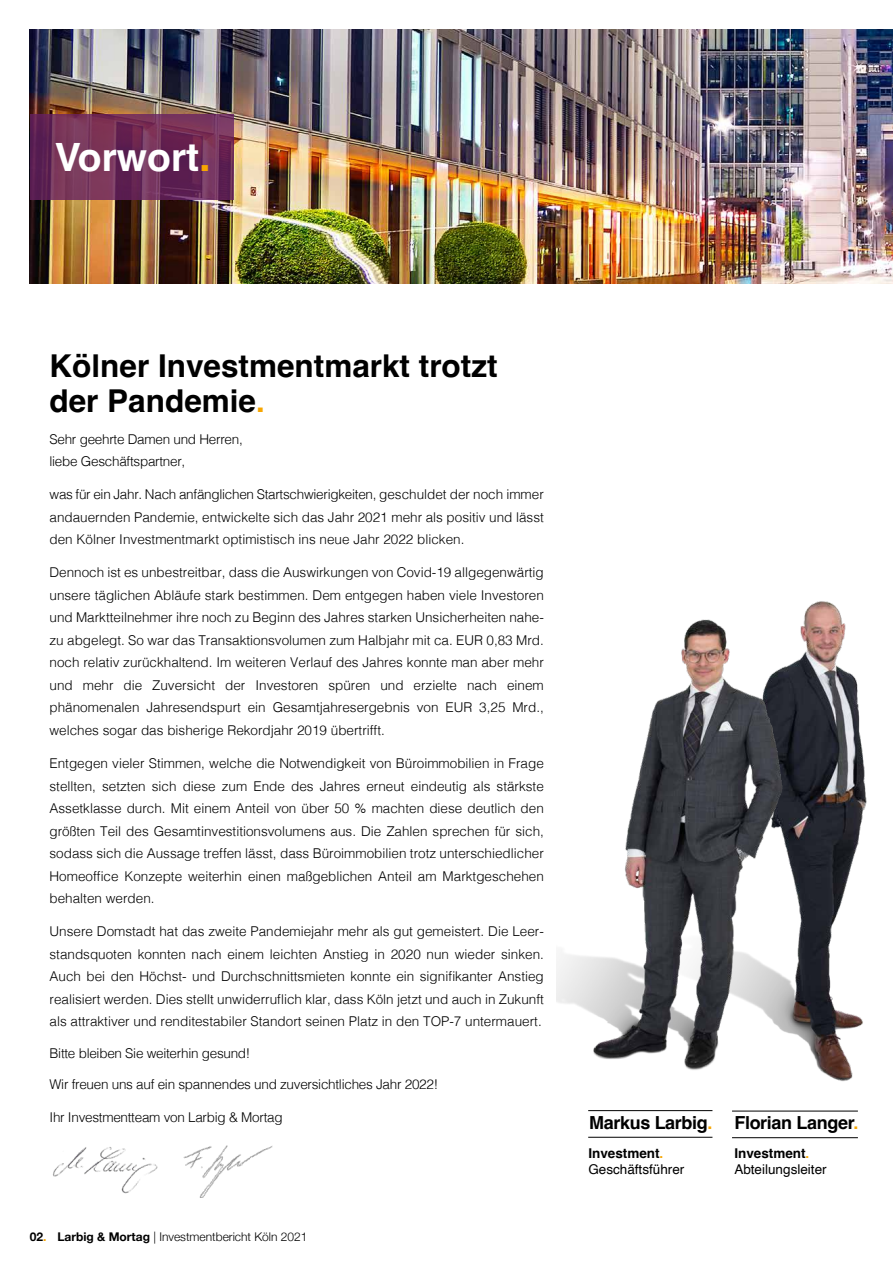
<style>
.page{position:relative;width:893px;height:1263px;background:#fff}
.page>*{position:absolute;margin:0;border:0;box-sizing:border-box;transform-origin:0 0}
.t1{font:700 39px "Helvetica";color:#fff}
.t2{font:700 31.5px/34.5px "Helvetica";color:#000}
.t3{font:700 18px "Helvetica";letter-spacing:-.02em;color:#000}
.t4{font:300 13.5px/22.5px "Helvetica";color:#000;text-align:justify}
.t5{font:300 13.5px/22.5px "Helvetica";letter-spacing:-.02em;color:#000}
.t6{font:13.5px/16.2px "Helvetica";color:#000}
.t7{font:300 12px "Helvetica Neue";color:#000}
.s1{font-size:42px;color:#f7a600}
.s2{color:#f7a600}
.s3{font-weight:700}
.s4{font-weight:700;color:#f7a600}
</style>
<div class="page">
<img style="left:791px;top:601px;width:76px;height:480px">
<img style="left:30px;top:30px;width:863px;height:253px">
<svg style="left:30px;top:114px;width:204px;height:85px;background:#6e2d57"></svg>
<hr style="left:588px;top:1110px;width:124px;height:1px;background:#000">
<hr style="left:588px;top:1137px;width:124px;height:1px;background:#000">
<img style="left:556px;top:619px;width:235px;height:451px">
<img style="left:53px;top:1147px;width:105px;height:47px">
<hr style="left:732px;top:1111px;width:126px;height:1px;background:#000">
<hr style="left:732px;top:1137px;width:126px;height:1px;background:#000">
<img style="left:183px;top:1145px;width:90px;height:53px">
<h1 class="t1" style="left:55px;top:133px;width:158px">Vorwort<span class="s1">.</span></h1>
<h2 class="t2" style="left:50px;top:352px;width:450px">Kölner Investmentmarkt trotzt der Pandemie<span class="s2">.</span></h2>
<p class="t5" style="left:50px;top:427px;width:195px">Sehr geehrte Damen und Herren, liebe Geschäftspartner,</p>
<p class="t4" style="left:50px;top:482px;width:496px">was für ein Jahr. Nach anfänglichen Startschwierigkeiten, geschuldet der noch immer andauernden Pandemie, entwickelte sich das Jahr 2021 mehr als positiv und lässt den Kölner Investmentmarkt optimistisch ins neue Jahr 2022 blicken.</p>
<p class="t4" style="left:50px;top:560px;width:496px">Dennoch ist es unbestreitbar, dass die Auswirkungen von Covid-19 allgegenwärtig unsere täglichen Abläufe stark bestimmen. Dem entgegen haben viele Investoren und Marktteilnehmer ihre noch zu Beginn des Jahres starken Unsicherheiten nahe&shy;zu abgelegt. So war das Transaktionsvolumen zum Halbjahr mit ca. EUR 0,83 Mrd. noch relativ zurückhaltend. Im weiteren Verlauf des Jahres konnte man aber mehr und mehr die Zuversicht der Investoren spüren und erzielte nach einem phänomenalen Jahresendspurt ein Gesamtjahresergebnis von EUR 3,25 Mrd., welches sogar das bisherige Rekordjahr 2019 übertrifft.</p>
<p class="t4" style="left:50px;top:751px;width:496px">Entgegen vieler Stimmen, welche die Notwendigkeit von Büroimmobilien in Frage stellten, setzten sich diese zum Ende des Jahres erneut eindeutig als stärkste Assetklasse durch. Mit einem Anteil von über 50 % machten diese deutlich den größten Teil des Gesamtinvestitionsvolumens aus. Die Zahlen sprechen für sich, sodass sich die Aussage treffen lässt, dass Büroimmobilien trotz unterschiedlicher Homeoffice Konzepte weiterhin einen maßgeblichen Anteil am Marktgeschehen behalten werden.</p>
<p class="t4" style="left:50px;top:919px;width:496px">Unsere Domstadt hat das zweite Pandemiejahr mehr als gut gemeistert. Die Leer&shy;standsquoten konnten nach einem leichten Anstieg in 2020 nun wieder sinken.<br>Auch bei den Höchst- und Durchschnittsmieten konnte ein signifikanter Anstieg realisiert werden. Dies stellt unwiderruflich klar, dass Köln jetzt und auch in Zukunft als attraktiver und renditestabiler Standort seinen Platz in den TOP-7 untermauert.</p>
<p class="t5" style="left:50px;top:1040px;width:202px">Bitte bleiben Sie weiterhin gesund!</p>
<p class="t5" style="left:50px;top:1072px;width:390px">Wir freuen uns auf ein spannendes und zuversichtliches Jahr 2022!</p>
<p class="t5" style="left:50px;top:1105px;width:235px">Ihr Investmentteam von Larbig &amp; Mortag</p>
<p class="t7" style="left:30px;top:1226px;width:279px"><span class="s3">02</span><span class="s4">.</span> <span class="s3">Larbig &amp; Mortag</span> | Investmentbericht Köln 2021</p>
<h3 class="t3" style="left:589px;top:1112px;width:125px">Markus Larbig<span class="s2">.</span></h3>
<p class="t6" style="left:588px;top:1146px;width:98px"><span class="s3">Investment</span><span class="s4">.<br></span>Geschäftsführer</p>
<h3 class="t3" style="left:734px;top:1112px;width:126px">Florian Langer<span class="s2">.</span></h3>
<p class="t6" style="left:734px;top:1146px;width:94px"><span class="s3">Investment</span><span class="s4">.<br></span>Abteilungsleiter</p>
</div>
